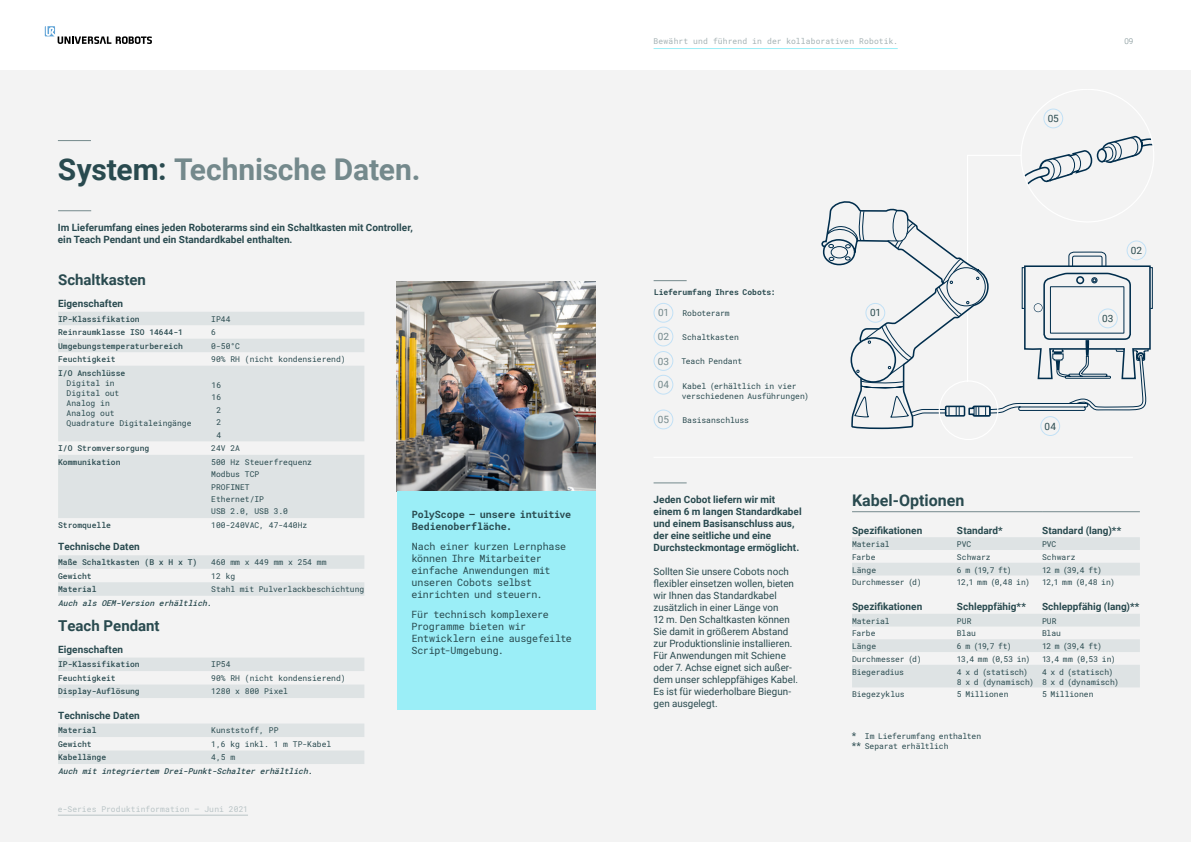
<style>
.page{position:relative;width:1191px;height:842px;background:#fff}
.page>*{position:absolute;margin:0;border:0;box-sizing:border-box;transform-origin:0 0}
.t1{font:700 30px "Roboto";letter-spacing:-.005em;color:#74898c}
.t2{font:700 16px "Roboto";color:#294a4f}
.t3{font:700 15px "Roboto";color:#294a4f}
.t4{font:700 10px/12px "Roboto";letter-spacing:.005em;color:#294a4f}
.t5{font:10px/12px "Roboto";color:#294a4f}
.t6{font:10px/12px "Roboto Mono";letter-spacing:-.02em;color:#294a4f}
.t7{font:700 10px/12px "Roboto Mono";letter-spacing:-.01em;color:#294a4f}
.t8{font:10px "Roboto";color:#74898c}
.t9{font:8px/10px "Roboto Mono";color:#294a4f}
.t10{font:500 8px "Roboto Mono";color:#294a4f}
.t11{font:italic 500 8px "Roboto Mono";color:#294a4f}
.t12{font:8px "Roboto Mono";letter-spacing:.02em;color:#a5b2b4}
.t13{font:8px "Roboto Mono";letter-spacing:.005em;color:#b9c4c6}
.t14{font:700 8px "Roboto Mono";letter-spacing:-.01em;color:#294a4f}
.t15{font:8px "Roboto Mono";letter-spacing:-.02em;color:#294a4f}
.t16{font:300 8px "Roboto";color:#74898c}
.s1{color:#294a4f}
</style>
<div class="page">
<svg style="left:45px;top:26px;width:107px;height:18px"></svg>
<hr style="left:653px;top:48px;width:244px;height:1px;background:#9beef7">
<div style="left:0;top:70px;width:1191px;height:772px;background:#f3f3f3"></div>
<hr style="left:58px;top:815px;width:190px;height:1px;background:#b9c4c6">
<svg style="left:852px;top:537px;width:287px;height:150px"></svg>
<hr style="left:852px;top:511px;width:105px;height:1px;background:#74898c">
<hr style="left:957px;top:511px;width:85px;height:1px;background:#74898c">
<hr style="left:1042px;top:511px;width:97px;height:1px;background:#74898c">
<hr style="left:653px;top:483px;width:33px;height:1px;background:#74898c">
<hr style="left:653px;top:280px;width:33px;height:1px;background:#74898c">
<hr style="left:653px;top:457px;width:479px;height:1px;background:#fff">
<div style="left:653px;top:303px;width:20px;height:20px;border:1px solid #c2e1f6;border-radius:50%"></div>
<div style="left:653px;top:327px;width:20px;height:19px;border:1px solid #c2e1f6;border-radius:50%"></div>
<div style="left:653px;top:351px;width:20px;height:20px;border:1px solid #c2e1f6;border-radius:50%"></div>
<div style="left:653px;top:375px;width:20px;height:19px;border:1px solid #c2e1f6;border-radius:50%"></div>
<div style="left:653px;top:410px;width:20px;height:19px;border:1px solid #c2e1f6;border-radius:50%"></div>
<svg style="left:989px;top:89px;width:165px;height:347px"></svg>
<svg style="left:821px;top:155px;width:168px;height:285px"></svg>
<svg style="left:822px;top:210px;width:330px;height:208px"></svg>
<hr style="left:58px;top:140px;width:33px;height:1px;background:#74898c">
<hr style="left:58px;top:210px;width:33px;height:1px;background:#74898c">
<img style="left:397px;top:281px;width:198px;height:210px">
<div style="left:397px;top:491px;width:198px;height:219px;background:#9beef7"></div>
<svg style="left:58px;top:312px;width:306px;height:452px;fill:#e0e5e5"></svg>
<h1 class="t1" style="left:58px;top:148px;width:364px"><span class="s1">System:</span> Technische Daten.</h1>
<p class="t4" style="left:58px;top:221px;width:356px">Im Lieferumfang eines jeden Roboterarms sind ein Schaltkasten mit Controller, ein Teach Pendant und ein Standardkabel enthalten.</p>
<h3 class="t3" style="left:58px;top:269px;width:89px">Schaltkasten</h3>
<p class="t4" style="left:58px;top:297px;width:66px">Eigenschaften</p>
<p class="t10" style="left:58px;top:313px;width:83px">IP-Klassifikation</p>
<p class="t9" style="left:211px;top:313px;width:21px">IP44</p>
<p class="t10" style="left:58px;top:327px;width:126px">Reinraumklasse ISO 14644-1</p>
<p class="t9" style="left:211px;top:327px;width:6px">6</p>
<p class="t10" style="left:58px;top:340px;width:126px">Umgebungstemperaturbereich</p>
<p class="t9" style="left:211px;top:340px;width:30px">0-50°C</p>
<p class="t10" style="left:58px;top:354px;width:59px">Feuchtigkeit</p>
<p class="t9" style="left:211px;top:354px;width:136px">90% RH (nicht kondensierend)</p>
<p class="t10" style="left:58px;top:367px;width:69px">I/O Anschlüsse</p>
<p class="t9" style="left:67px;top:377px;width:126px">Digital in<br>Digital out<br>Analog in<br>Analog out<br>Quadrature Digitaleingänge</p>
<p class="t9" style="left:212px;top:379px;width:11px;line-height:12.4px;text-align:right">16<br>16<br>2<br>2<br>4</p>
<p class="t10" style="left:58px;top:443px;width:93px">I/O Stromversorgung</p>
<p class="t9" style="left:211px;top:443px;width:30px">24V 2A</p>
<p class="t10" style="left:58px;top:456px;width:64px">Kommunikation</p>
<p class="t9" style="left:211px;top:455px;width:102px;line-height:12.4px">500 Hz Steuerfrequenz<br>Modbus TCP<br>PROFINET<br>Ethernet/IP<br>USB 2.0, USB 3.0</p>
<p class="t10" style="left:58px;top:519px;width:54px">Stromquelle</p>
<p class="t9" style="left:211px;top:520px;width:98px">100-240VAC, 47-440Hz</p>
<p class="t4" style="left:58px;top:540px;width:83px">Technische Daten</p>
<p class="t10" style="left:58px;top:557px;width:141px">Maße Schaltkasten (B x H x T)</p>
<p class="t9" style="left:211px;top:557px;width:117px">460 mm x 449 mm x 254 mm</p>
<p class="t10" style="left:58px;top:570px;width:35px">Gewicht</p>
<p class="t9" style="left:211px;top:570px;width:25px">12 kg</p>
<p class="t10" style="left:58px;top:584px;width:40px">Material</p>
<p class="t9" style="left:211px;top:584px;width:155px">Stahl mit Pulverlackbeschichtung</p>
<p class="t11" style="left:58px;top:597px;width:158px">Auch als OEM-Version erhältlich.</p>
<h3 class="t3" style="left:58px;top:615px;width:103px">Teach Pendant</h3>
<p class="t4" style="left:58px;top:643px;width:66px">Eigenschaften</p>
<p class="t10" style="left:58px;top:659px;width:83px">IP-Klassifikation</p>
<p class="t9" style="left:211px;top:659px;width:21px">IP54</p>
<p class="t10" style="left:58px;top:672px;width:59px">Feuchtigkeit</p>
<p class="t9" style="left:211px;top:673px;width:136px">90% RH (nicht kondensierend)</p>
<p class="t10" style="left:58px;top:686px;width:83px">Display-Auflösung</p>
<p class="t9" style="left:211px;top:686px;width:78px">1280 x 800 Pixel</p>
<p class="t4" style="left:58px;top:709px;width:83px">Technische Daten</p>
<p class="t10" style="left:58px;top:725px;width:40px">Material</p>
<p class="t9" style="left:211px;top:725px;width:69px">Kunststoff, PP</p>
<p class="t10" style="left:58px;top:738px;width:35px">Gewicht</p>
<p class="t9" style="left:211px;top:739px;width:122px">1,6 kg inkl. 1 m TP-Kabel</p>
<p class="t10" style="left:58px;top:752px;width:50px">Kabellänge</p>
<p class="t9" style="left:211px;top:752px;width:25px">4,5 m</p>
<p class="t11" style="left:58px;top:765px;width:259px">Auch mit integriertem Drei-Punkt-Schalter erhältlich.</p>
<p class="t13" style="left:58px;top:804px;width:192px">e-Series Produktinformation – Juni 2021</p>
<p class="t7" style="left:412px;top:508px;width:161px">PolyScope – unsere intuitive<br>Bedienoberfläche.</p>
<p class="t6" style="left:411px;top:540px;width:156px">Nach einer kurzen Lernphase können Ihre Mitarbeiter einfache Anwendungen mit unseren Cobots selbst einrichten und steuern.</p>
<p class="t6" style="left:411px;top:608px;width:162px">Für technisch komplexere<br>Programme bieten wir<br>Entwicklern eine ausgefeilte<br>Script-Umgebung.</p>
<p class="t12" style="left:653px;top:36px;width:246px">Bewährt und führend in der kollaborativen Robotik.</p>
<p class="t16" style="left:1124px;top:35px;width:10px">09</p>
<p class="t14" style="left:654px;top:286px;width:123px">Lieferumfang Ihres Cobots:</p>
<p class="t15" style="left:682px;top:307px;width:49px">Roboterarm</p>
<p class="t9" style="left:682px;top:332px;width:58px">Schaltkasten</p>
<p class="t9" style="left:681px;top:356px;width:62px">Teach Pendant</p>
<p class="t9" style="left:682px;top:380px;width:128px">Kabel (erhältlich in vier verschiedenen Ausführungen)</p>
<p class="t9" style="left:682px;top:415px;width:68px">Basisanschluss</p>
<p class="t8" style="left:658px;top:306px;width:13px">01</p>
<p class="t5" style="left:870px;top:306px;width:13px">01</p>
<p class="t8" style="left:658px;top:329px;width:13px">02</p>
<p class="t8" style="left:658px;top:354px;width:13px">03</p>
<p class="t8" style="left:658px;top:378px;width:13px">04</p>
<p class="t8" style="left:658px;top:412px;width:13px">05</p>
<p class="t5" style="left:1047px;top:112px;width:13px">05</p>
<p class="t5" style="left:1044px;top:420px;width:13px">04</p>
<p class="t5" style="left:1131px;top:244px;width:13px">02</p>
<p class="t5" style="left:1102px;top:312px;width:13px">03</p>
<p class="t4" style="left:653px;top:493px;width:150px">Jeden Cobot liefern wir mit einem 6 m langen Standardkabel und einem Basisanschluss aus, der eine seitliche und eine<br>Durchsteckmontage ermöglicht.</p>
<p class="t5" style="left:653px;top:565px;width:146px">Sollten Sie unsere Cobots noch flexibler einsetzen wollen, bieten wir Ihnen das Standardkabel zusätzlich in einer Länge von<br>12 m. Den Schaltkasten können<br>Sie damit in größerem Abstand zur Produktionslinie installieren.<br>Für Anwendungen mit Schiene oder 7. Achse eignet sich außer&shy;dem unser schleppfähiges Kabel.<br>Es ist für wiederholbare Biegun&shy;gen ausgelegt.</p>
<h2 class="t2" style="left:852px;top:489px;width:114px">Kabel-Optionen</h2>
<p class="t4" style="left:852px;top:524px;width:72px">Spezifikationen</p>
<p class="t4" style="left:957px;top:524px;width:47px">Standard*</p>
<p class="t4" style="left:1042px;top:524px;width:81px">Standard (lang)**</p>
<p class="t9" style="left:852px;top:539px;width:39px">Material</p>
<p class="t9" style="left:957px;top:539px;width:16px">PVC</p>
<p class="t9" style="left:1042px;top:539px;width:16px">PVC</p>
<p class="t9" style="left:852px;top:552px;width:25px">Farbe</p>
<p class="t9" style="left:957px;top:552px;width:35px">Schwarz</p>
<p class="t9" style="left:1042px;top:552px;width:35px">Schwarz</p>
<p class="t9" style="left:852px;top:564px;width:26px">Länge</p>
<p class="t9" style="left:957px;top:564px;width:56px">6 m (19,7 ft)</p>
<p class="t9" style="left:1042px;top:564px;width:61px">12 m (39,4 ft)</p>
<p class="t9" style="left:852px;top:577px;width:71px">Durchmesser (d)</p>
<p class="t9" style="left:957px;top:577px;width:74px">12,1 mm (0,48 in)</p>
<p class="t9" style="left:1042px;top:577px;width:74px">12,1 mm (0,48 in)</p>
<p class="t4" style="left:852px;top:600px;width:72px">Spezifikationen</p>
<p class="t4" style="left:957px;top:600px;width:70px">Schleppfähig**</p>
<p class="t4" style="left:1042px;top:600px;width:99px">Schleppfähig (lang)**</p>
<p class="t9" style="left:852px;top:615px;width:39px">Material</p>
<p class="t9" style="left:957px;top:615px;width:16px">PUR</p>
<p class="t9" style="left:1042px;top:615px;width:16px">PUR</p>
<p class="t9" style="left:852px;top:628px;width:25px">Farbe</p>
<p class="t9" style="left:957px;top:628px;width:20px">Blau</p>
<p class="t9" style="left:1042px;top:628px;width:20px">Blau</p>
<p class="t9" style="left:852px;top:641px;width:26px">Länge</p>
<p class="t9" style="left:957px;top:641px;width:56px">6 m (19,7 ft)</p>
<p class="t9" style="left:1042px;top:641px;width:61px">12 m (39,4 ft)</p>
<p class="t9" style="left:852px;top:654px;width:71px">Durchmesser (d)</p>
<p class="t9" style="left:957px;top:654px;width:75px">13,4 mm (0,53 in)</p>
<p class="t9" style="left:1042px;top:654px;width:75px">13,4 mm (0,53 in)</p>
<p class="t9" style="left:852px;top:666px;width:53px">Biegeradius</p>
<p class="t9" style="left:957px;top:666px;width:78px">4 x d (statisch)<br>8 x d (dynamisch)</p>
<p class="t9" style="left:1042px;top:666px;width:78px">4 x d (statisch)<br>8 x d (dynamisch)</p>
<p class="t9" style="left:852px;top:689px;width:54px">Biegezyklus</p>
<p class="t9" style="left:957px;top:689px;width:53px">5 Millionen</p>
<p class="t9" style="left:1042px;top:689px;width:53px">5 Millionen</p>
<p class="t9" style="left:851px;top:731px;width:131px"><sup>*</sup> Im Lieferumfang enthalten <sup>**</sup> Separat erhältlich</p>
</div>
